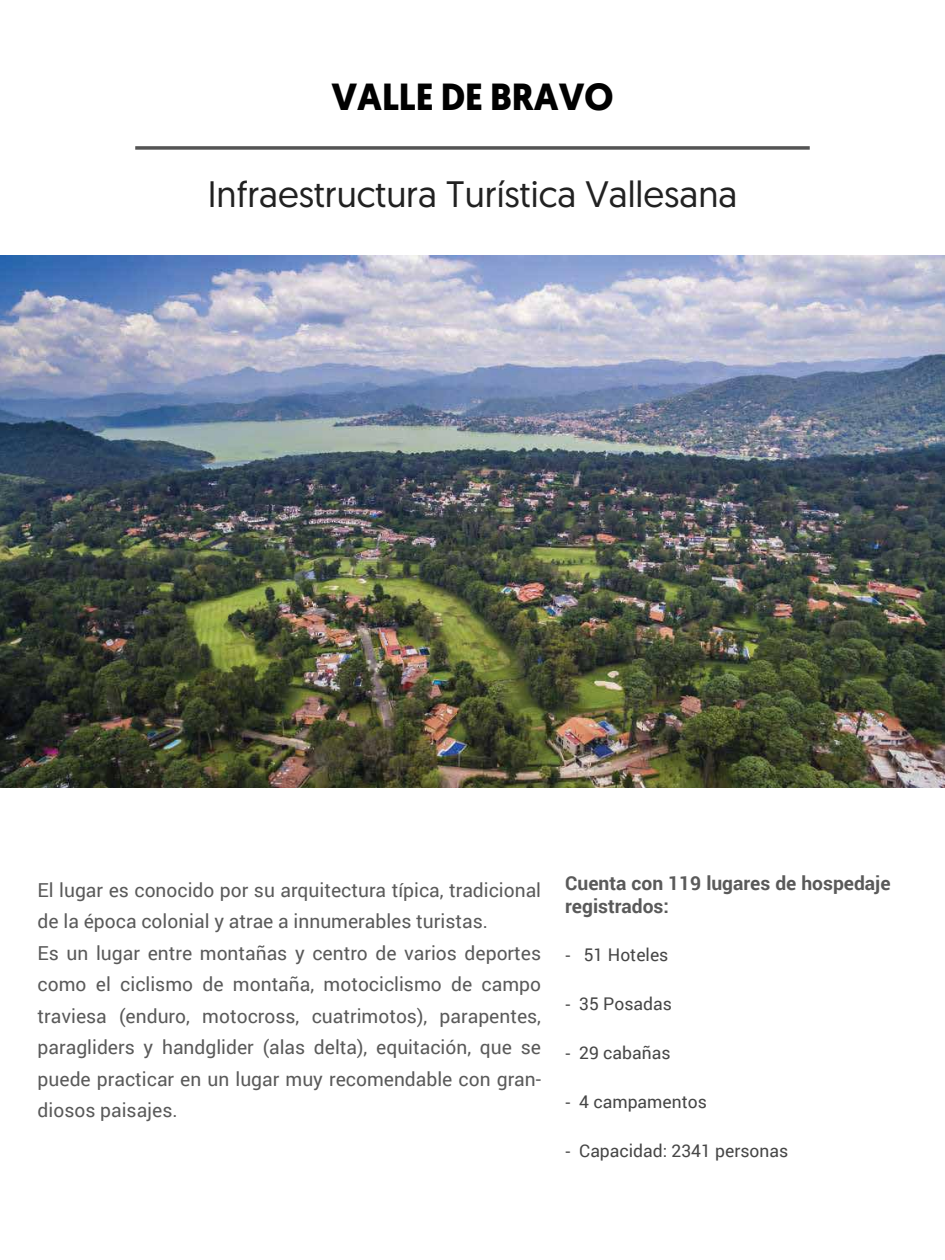
<style>
.page{position:relative;width:945px;height:1260px;background:#fff}
.page>*{position:absolute;margin:0;border:0;box-sizing:border-box;transform-origin:0 0}
.t1{font:36.75px "Geomanist";color:#212121}
.t2{font:700 36.75px "Geomanist";color:#010101}
.t3{font:19.25px/31.5px "Roboto";color:#5a5a5a}
.t4{font:700 19.25px/23.1px "Roboto";color:#5a5a5a}
.t5{font:17.5px "Roboto";color:#464646}
.s1{font-family:"Open Sans"}
</style>
<div class="page">
<svg style="left:135px;top:146px;width:675px;height:4px;background:#696969"></svg>
<img style="left:0;top:256px;width:945px;height:532px">
<h1 class="t2" style="left:331px;top:83px;width:284px">VALLE DE BRAVO</h1>
<h1 class="t1" style="left:208px;top:170px;width:531px">Infraestructura Turística Vallesana</h1>
<p class="t3" style="left:38px;top:873px;width:505px">El lugar es conocido por su arquitectura típica, tradicional de la época colonial y atrae a innumerables turistas.<br>Es un lugar entre montañas y centro de varios deportes como el ciclismo de montaña, motociclismo de campo traviesa (enduro, motocross, cuatrimotos), parapentes, paragliders y handglider (alas delta), equitación, que se puede practicar en un lugar muy recomendable con gran&shy;diosos paisajes.</p>
<p class="t4" style="left:565px;top:871px;width:327px">Cuenta con 119 lugares de hospedaje registrados:</p>
<p class="t5" style="left:565px;top:942px;width:105px"><span class="s1">-</span> 51 Hoteles</p>
<p class="t5" style="left:565px;top:991px;width:108px"><span class="s1">-</span> 35 Posadas</p>
<p class="t5" style="left:565px;top:1040px;width:107px"><span class="s1">-</span> 29 cabañas</p>
<p class="t5" style="left:565px;top:1089px;width:143px"><span class="s1">-</span> 4 campamentos</p>
<p class="t5" style="left:565px;top:1138px;width:225px"><span class="s1">-</span> Capacidad: 2341 personas</p>
</div>
